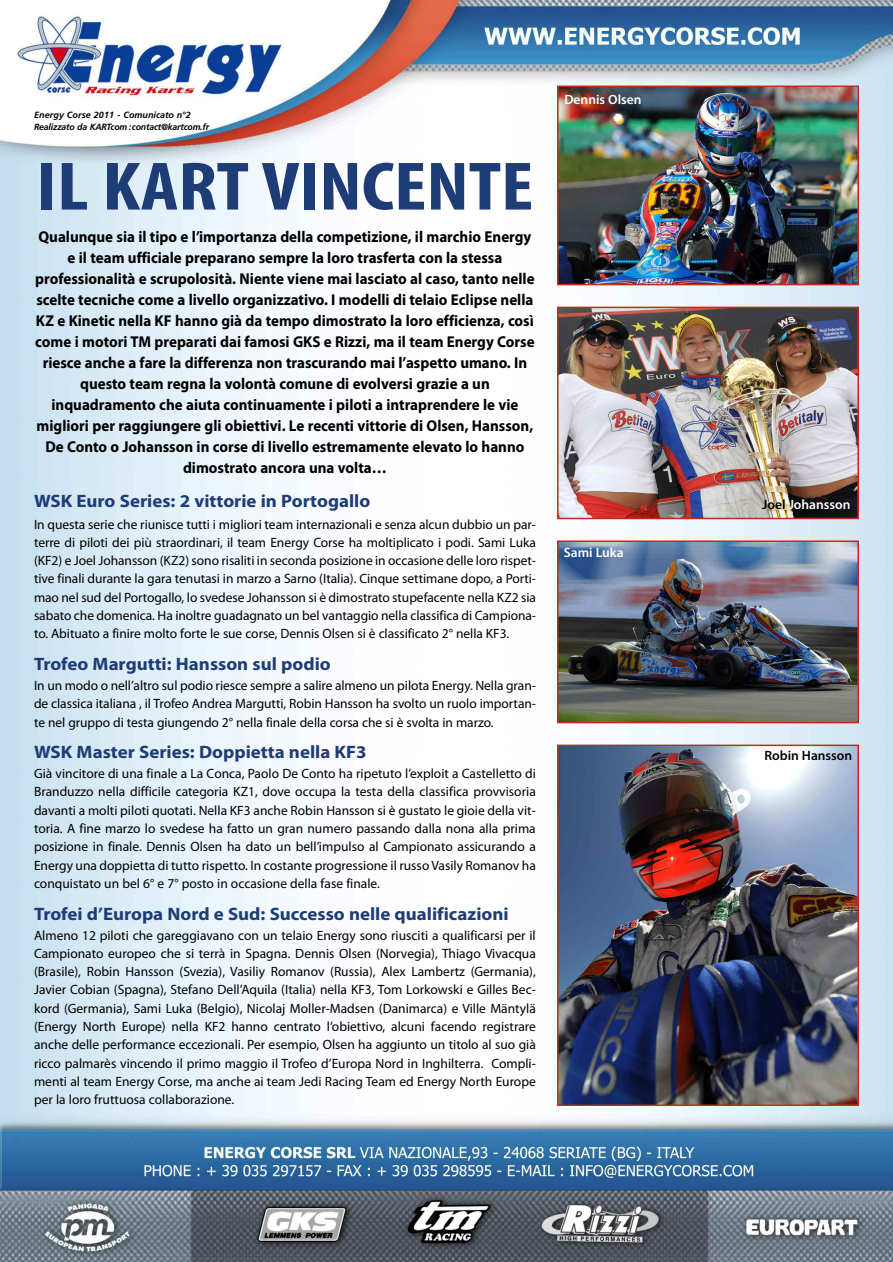
<style>
.page{position:relative;width:893px;height:1262px;background:#fff}
.page>*{position:absolute;margin:0;border:0;box-sizing:border-box;transform-origin:0 0}
.t1{font:700 condensed 69px "Myriad Pro";letter-spacing:-.005em;color:#1e3c76;scale:1.2 1}
.t2{font:700 18px "Myriad Pro";color:#1e3c76;scale:1.05 1}
.t3{font:700 15.75px/21px "Myriad Pro";color:#000;text-align:center;scale:.95 1}
.t4{font:13.5px/18.3px "Myriad Pro";letter-spacing:-.005em;color:#000;text-align:justify}
.t5{font:600 13.5px "Myriad Pro";color:#fff}
.t6{font:600 13.5px "Myriad Pro";color:#000}
.t7{font:italic 700 9px/12px "Frutiger";letter-spacing:-.015em;color:#000}
.s1{color:#000}
</style>
<div class="page">
<img style="left:0;top:0;width:892px;height:1262px">
<img style="left:560px;top:89px;width:296px;height:193px">
<div style="left:557px;top:86px;width:302px;height:199px;border:2px solid #c12c1b"></div>
<img style="left:560px;top:310px;width:296px;height:206px">
<div style="left:557px;top:307px;width:302px;height:212px;border:2px solid #c12c1b"></div>
<img style="left:560px;top:543px;width:296px;height:177px">
<div style="left:557px;top:540px;width:302px;height:183px;border:2px solid #c12c1b"></div>
<img style="left:560px;top:748px;width:296px;height:355px">
<div style="left:557px;top:745px;width:302px;height:361px;border:2px solid #c12c1b"></div>
<p class="t7" style="left:34px;top:109px;width:177px">Energy Corse 2011 - Comunicato n°2<br>Realizzato da KARTcom : contact@kartcom.fr</p>
<h1 class="t1" style="left:37px;top:162px;width:415px">IL KART VINCENTE</h1>
<p class="t3" style="left:35px;top:227px;width:527px">Qualunque sia il tipo e l’importanza della competizione, il marchio Energy e il team ufficiale preparano sempre la loro trasferta con la stessa professionalità e scrupolosità. Niente viene mai lasciato al caso, tanto nelle scelte tecniche come a livello organizzativo. I modelli di telaio Eclipse nella KZ e Kinetic nella KF hanno già da tempo dimostrato la loro efficienza, così come i motori TM preparati dai famosi GKS e Rizzi, ma il team Energy Corse riesce anche a fare la differenza non trascurando mai l’aspetto umano. In questo team regna la volontà comune di evolversi grazie a un inquadramento che aiuta continuamente i piloti a intraprendere le vie migliori per raggiungere gli obiettivi. Le recenti vittorie di Olsen, Hansson, De Conto o Johansson in corse di livello estremamente elevato lo hanno dimostrato ancora una volta…</p>
<h2 class="t2" style="left:34px;top:494px;width:322px">WSK Euro Series: 2 vittorie in Portogallo</h2>
<p class="t4" style="left:34px;top:516px;width:504px">In questa serie che riunisce tutti i migliori team internazionali e senza alcun dubbio un par&shy;terre di piloti dei più straordinari, il team Energy Corse ha moltiplicato i podi. Sami Luka (KF2) e Joel Johansson (KZ2) sono risaliti in seconda posizione in occasione delle loro rispet&shy;tive finali durante la gara tenutasi in marzo a Sarno (Italia). Cinque settimane dopo, a Porti&shy;mao nel sud del Portogallo, lo svedese Johansson si è dimostrato stupefacente nella KZ2 sia sabato che domenica. Ha inoltre guadagnato un bel vantaggio nella classifica di Campiona&shy;to. Abituato a finire molto forte le sue corse, Dennis Olsen si è classificato 2° nella KF3.</p>
<h2 class="t2" style="left:34px;top:657px;width:284px">Trofeo Margutti: Hansson sul podio</h2>
<p class="t4" style="left:34px;top:677px;width:503px">In un modo o nell’altro sul podio riesce sempre a salire almeno un pilota Energy. Nella gran&shy;de classica italiana , il Trofeo Andrea Margutti, Robin Hansson ha svolto un ruolo importan&shy;te nel gruppo di testa giungendo 2° nella finale della corsa che si è svolta in marzo.</p>
<h2 class="t2" style="left:34px;top:746px;width:318px">WSK Master Series: Doppietta nella KF3</h2>
<p class="t4" style="left:34px;top:766px;width:503px">Già vincitore di una finale a La Conca, Paolo De Conto ha ripetuto l’exploit a Castelletto di Branduzzo nella difficile categoria KZ1, dove occupa la testa della classifica provvisoria davanti a molti piloti quotati. Nella KF3 anche Robin Hansson si è gustato le gioie della vit&shy;toria. A fine marzo lo svedese ha fatto un gran numero passando dalla nona alla prima posizione in finale. Dennis Olsen ha dato un bell’impulso al Campionato assicurando a Energy una doppietta di tutto rispetto. In costante progressione il russo Vasily Romanov ha conquistato un bel 6° e 7° posto in occasione della fase finale.</p>
<h2 class="t2" style="left:34px;top:907px;width:454px">Trofei d’Europa Nord e Sud: Successo nelle qualificazioni</h2>
<p class="t4" style="left:34px;top:927px;width:503px">Almeno 12 piloti che gareggiavano con un telaio Energy sono riusciti a qualificarsi per il Campionato europeo che si terrà in Spagna. Dennis Olsen (Norvegia), Thiago Vivacqua (Brasile), Robin Hansson (Svezia), Vasiliy Romanov (Russia), Alex Lambertz (Germania), Javier Cobian (Spagna), Stefano Dell’Aquila (Italia) nella KF3, Tom Lorkowski e Gilles Bec&shy;kord (Germania), Sami Luka (Belgio), Nicolaj Moller-Madsen (Danimarca) e Ville Mäntylä (Energy North Europe) nella KF2 hanno centrato l’obiettivo, alcuni facendo registrare anche delle performance eccezionali. Per esempio, Olsen ha aggiunto un titolo al suo già ricco palmarès vincendo il primo maggio il Trofeo d’Europa Nord in Inghilterra. Compli&shy;menti al team Energy Corse, ma anche ai team Jedi Racing Team ed Energy North Europe per la loro fruttuosa collaborazione.</p>
<p class="t5" style="left:564px;top:95px;width:79px">Dennis Olsen</p>
<p class="t5" style="left:564px;top:547px;width:61px">Sami Luka</p>
<p class="t5" style="left:762px;top:500px;width:90px"><span class="s1">Joel</span> Johansson</p>
<p class="t6" style="left:764px;top:751px;width:89px">Robin Hansson</p>
</div>
